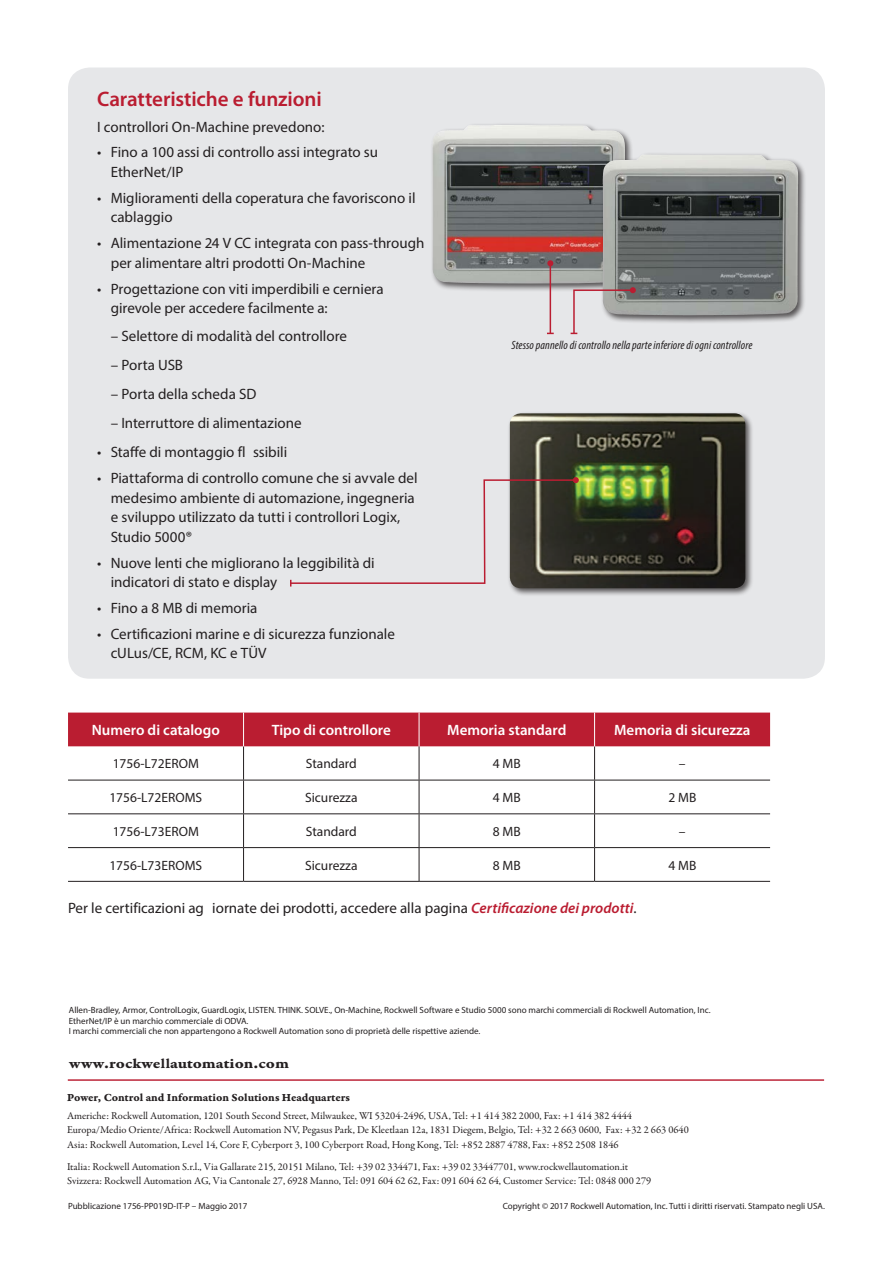
<style>
.page{position:relative;width:893px;height:1263px;background:#fff}
.page>*{position:absolute;margin:0;border:0;box-sizing:border-box;transform-origin:0 0}
.Subhead_level_1{font:600 21px "Myriad Pro";letter-spacing:-.01em;color:#ba1d31}
.Copyright_Data{font:15px/19.5px "Myriad Pro";color:#231f20}
.Body_Text{font:15px "Myriad Pro";color:#231f20}
.Copyright_Data-2{font:600 15px "Myriad Pro";color:#fff}
.t1{font:14.55px "Garamond Premr Pro Bd Capt";color:#231f20;scale:1.15 1}
.Copyright_Data-3{font:13.5px "Myriad Pro";color:#231f20}
.t2{font:italic condensed 12px "Myriad Pro";letter-spacing:.01em;color:#231f20}
.t3{font:11.55px "Garamond Premr Pro Bd Capt";color:#231f20}
.t4{font:10.5px/14.5px "Garamond Premr Pro";color:#231f20}
.Trademark_Statement{font:9px "Myriad Pro";color:#231f20}
.Copyright_Data-4{font:9px "Myriad Pro";color:#231f20}
.s1{font-weight:600;font-style:italic;color:#ba1d31}
</style>
<div class="page">
<div style="left:68px;top:68px;width:757px;height:611px;background:#e6e7e9;border-radius:22px"></div>
<div style="left:430px;top:123px;width:203px;height:169px;background:#231f20;opacity:.75"></div>
<img style="left:448px;top:125px;width:51px;height:5px">
<div style="left:600px;top:152px;width:207px;height:172px;background:#231f20;opacity:.75"></div>
<img style="left:603px;top:154px;width:46px;height:20px">
<svg style="left:571px;top:287px;width:65px;height:48px"></svg>
<hr style="left:550px;top:263px;width:1px;height:70px;background:#ba1d31">
<svg style="left:547px;top:260px;width:6px;height:6px"></svg>
<div style="left:507px;top:411px;width:247px;height:186px;background:#231f20;opacity:.75"></div>
<img style="left:510px;top:413px;width:235px;height:175px">
<svg style="left:290px;top:477px;width:289px;height:109px"></svg>
<div style="left:68px;top:712px;width:702px;height:34px;background:#ba1d31"></div>
<hr style="left:243px;top:746px;width:1px;height:34px;background:#231f20">
<hr style="left:419px;top:746px;width:1px;height:34px;background:#231f20">
<hr style="left:594px;top:746px;width:1px;height:34px;background:#231f20">
<hr style="left:68px;top:780px;width:176px;height:1px;background:#231f20">
<hr style="left:244px;top:780px;width:175px;height:1px;background:#231f20">
<hr style="left:243px;top:780px;width:1px;height:33px;background:#231f20">
<hr style="left:419px;top:780px;width:176px;height:1px;background:#231f20">
<hr style="left:419px;top:780px;width:1px;height:33px;background:#231f20">
<hr style="left:595px;top:780px;width:175px;height:1px;background:#231f20">
<hr style="left:594px;top:780px;width:1px;height:33px;background:#231f20">
<hr style="left:68px;top:813px;width:176px;height:1px;background:#231f20">
<hr style="left:244px;top:813px;width:175px;height:1px;background:#231f20">
<hr style="left:243px;top:814px;width:1px;height:33px;background:#231f20">
<hr style="left:419px;top:813px;width:176px;height:1px;background:#231f20">
<hr style="left:419px;top:814px;width:1px;height:33px;background:#231f20">
<hr style="left:595px;top:813px;width:175px;height:1px;background:#231f20">
<hr style="left:594px;top:814px;width:1px;height:33px;background:#231f20">
<hr style="left:68px;top:847px;width:176px;height:1px;background:#231f20">
<hr style="left:244px;top:847px;width:175px;height:1px;background:#231f20">
<hr style="left:243px;top:848px;width:1px;height:33px;background:#231f20">
<hr style="left:419px;top:847px;width:176px;height:1px;background:#231f20">
<hr style="left:419px;top:848px;width:1px;height:33px;background:#231f20">
<hr style="left:595px;top:847px;width:175px;height:1px;background:#231f20">
<hr style="left:594px;top:848px;width:1px;height:33px;background:#231f20">
<hr style="left:68px;top:881px;width:176px;height:1px;background:#231f20">
<hr style="left:244px;top:881px;width:175px;height:1px;background:#231f20">
<hr style="left:419px;top:881px;width:176px;height:1px;background:#231f20">
<hr style="left:595px;top:881px;width:175px;height:1px;background:#231f20">
<hr style="left:243px;top:712px;width:1px;height:34px;background:#fff">
<hr style="left:419px;top:712px;width:1px;height:34px;background:#fff">
<hr style="left:594px;top:712px;width:1px;height:34px;background:#fff">
<hr style="left:68px;top:1079px;width:756px;height:2px;background:#ba1d31">
<p class="Subhead_level_1" style="left:97px;top:85px;width:226px">Caratteristiche e funzioni</p>
<p class="Body_Text" style="left:97px;top:117px;width:229px">I controllori On-Machine prevedono:</p>
<p class="Copyright_Data" style="left:111px;top:142px;width:269px;text-indent:-14px">• Fino a 100 assi di controllo assi integrato su<br>EtherNet/IP</p>
<p class="Copyright_Data" style="left:111px;top:188px;width:306px;text-indent:-14px">• Miglioramenti della coperatura che favoriscono il cablaggio</p>
<p class="Copyright_Data" style="left:111px;top:233px;width:315px;text-indent:-14px">• Alimentazione 24 V CC integrata con pass-through per alimentare altri prodotti On-Machine</p>
<p class="Copyright_Data" style="left:111px;top:279px;width:275px;text-indent:-14px">• Progettazione con viti imperdibili e cerniera girevole per accedere facilmente a:</p>
<p class="Body_Text" style="left:111px;top:327px;width:238px">– Selettore di modalità del controllore</p>
<p class="Body_Text" style="left:111px;top:356px;width:74px">– Porta USB</p>
<p class="Body_Text" style="left:111px;top:385px;width:147px">– Porta della scheda SD</p>
<p class="Body_Text" style="left:111px;top:414px;width:193px">– Interruttore di alimentazione</p>
<p class="Copyright_Data" style="left:97px;top:442px;width:192px">• Staffe di montaggio fl ssibili</p>
<p class="Copyright_Data" style="left:111px;top:468px;width:308px;text-indent:-14px">• Piattaforma di controllo comune che si avvale del medesimo ambiente di automazione, ingegneria e sviluppo utilizzato da tutti i controllori Logix, Studio 5000®</p>
<p class="Copyright_Data" style="left:111px;top:553px;width:265px;text-indent:-14px">• Nuove lenti che migliorano la leggibilità di indicatori di stato e display</p>
<p class="Copyright_Data" style="left:97px;top:598px;width:162px">• Fino a 8 MB di memoria</p>
<p class="Copyright_Data" style="left:111px;top:624px;width:286px;text-indent:-14px">• Certificazioni marine e di sicurezza funzionale cULus/CE, RCM, KC e TÜV</p>
<p class="t2" style="left:512px;top:337px;width:242px">Stesso pannello di controllo nella parte inferiore di ogni controllore</p>
<p class="Copyright_Data-2" style="left:92px;top:720px;width:130px">Numero di catalogo</p>
<p class="Copyright_Data-2" style="left:272px;top:720px;width:121px">Tipo di controllore</p>
<p class="Copyright_Data-2" style="left:447px;top:720px;width:121px">Memoria standard</p>
<p class="Copyright_Data-2" style="left:614px;top:720px;width:138px">Memoria di sicurezza</p>
<p class="Copyright_Data-3" style="left:113px;top:755px;width:88px">1756-L72EROM</p>
<p class="Copyright_Data-3" style="left:306px;top:755px;width:53px">Standard</p>
<p class="Copyright_Data-3" style="left:493px;top:755px;width:29px">4 MB</p>
<p class="Copyright_Data-3" style="left:679px;top:755px;width:8px">–</p>
<p class="Copyright_Data-3" style="left:109px;top:789px;width:94px">1756-L72EROMS</p>
<p class="Copyright_Data-3" style="left:305px;top:789px;width:54px">Sicurezza</p>
<p class="Copyright_Data-3" style="left:493px;top:789px;width:29px">4 MB</p>
<p class="Copyright_Data-3" style="left:668px;top:789px;width:29px">2 MB</p>
<p class="Copyright_Data-3" style="left:113px;top:823px;width:88px">1756-L73EROM</p>
<p class="Copyright_Data-3" style="left:306px;top:823px;width:53px">Standard</p>
<p class="Copyright_Data-3" style="left:493px;top:823px;width:29px">8 MB</p>
<p class="Copyright_Data-3" style="left:679px;top:823px;width:8px">–</p>
<p class="Copyright_Data-3" style="left:109px;top:857px;width:94px">1756-L73EROMS</p>
<p class="Copyright_Data-3" style="left:305px;top:857px;width:54px">Sicurezza</p>
<p class="Copyright_Data-3" style="left:493px;top:857px;width:29px">8 MB</p>
<p class="Copyright_Data-3" style="left:668px;top:857px;width:29px">4 MB</p>
<p class="Copyright_Data" style="left:68px;top:898px;width:570px">Per le certificazioni ag iornate dei prodotti, accedere alla pagina <span class="s1">Certificazione dei prodotti</span>.</p>
<p class="Trademark_Statement" style="left:69px;top:1005px;width:643px">Allen-Bradley, Armor, ControlLogix, GuardLogix, LISTEN. THINK. SOLVE., On-Machine, Rockwell Software e Studio 5000 sono marchi commerciali di Rockwell Automation, Inc.</p>
<p class="Trademark_Statement" style="left:69px;top:1015px;width:181px">EtherNet/IP è un marchio commerciale di ODVA.</p>
<p class="Trademark_Statement" style="left:69px;top:1026px;width:413px">I marchi commerciali che non appartengono a Rockwell Automation sono di proprietà delle rispettive aziende.</p>
<p class="t1" style="left:69px;top:1055px;width:193px">www.rockwellautomation.com</p>
<p class="t3" style="left:67px;top:1091px;width:284px">Power, Control and Information Solutions Headquarters</p>
<p class="t4" style="left:67px;top:1108px;width:623px">Americhe: Rockwell Automation, 1201 South Second Street, Milwaukee, WI 53204-2496, USA, Tel: +1 414 382 2000, Fax: +1 414 382 4444<br>Europa/Medio Oriente/Africa: Rockwell Automation NV, Pegasus Park, De Kleetlaan 12a, 1831 Diegem, Belgio, Tel: +32 2 663 0600, Fax: +32 2 663 0640<br>Asia: Rockwell Automation, Level 14, Core F, Cyberport 3, 100 Cyberport Road, Hong Kong, Tel: +852 2887 4788, Fax: +852 2508 1846</p>
<p class="t4" style="left:67px;top:1159px;width:586px">Italia: Rockwell Automation S.r.l., Via Gallarate 215, 20151 Milano, Tel: +39 02 334471, Fax: +39 02 33447701, www.rockwellautomation.it<br>Svizzera: Rockwell Automation AG, Via Cantonale 27, 6928 Manno, Tel: 091 604 62 62, Fax: 091 604 62 64, Customer Service: Tel: 0848 000 279</p>
<p class="Copyright_Data-4" style="left:68px;top:1200px;width:181px">Pubblicazione 1756-PP019D-IT-P – Maggio 2017</p>
<p class="Copyright_Data-4" style="left:503px;top:1200px;width:324px">Copyright © 2017 Rockwell Automation, Inc. Tutti i diritti riservati. Stampato negli USA.</p>
</div>
